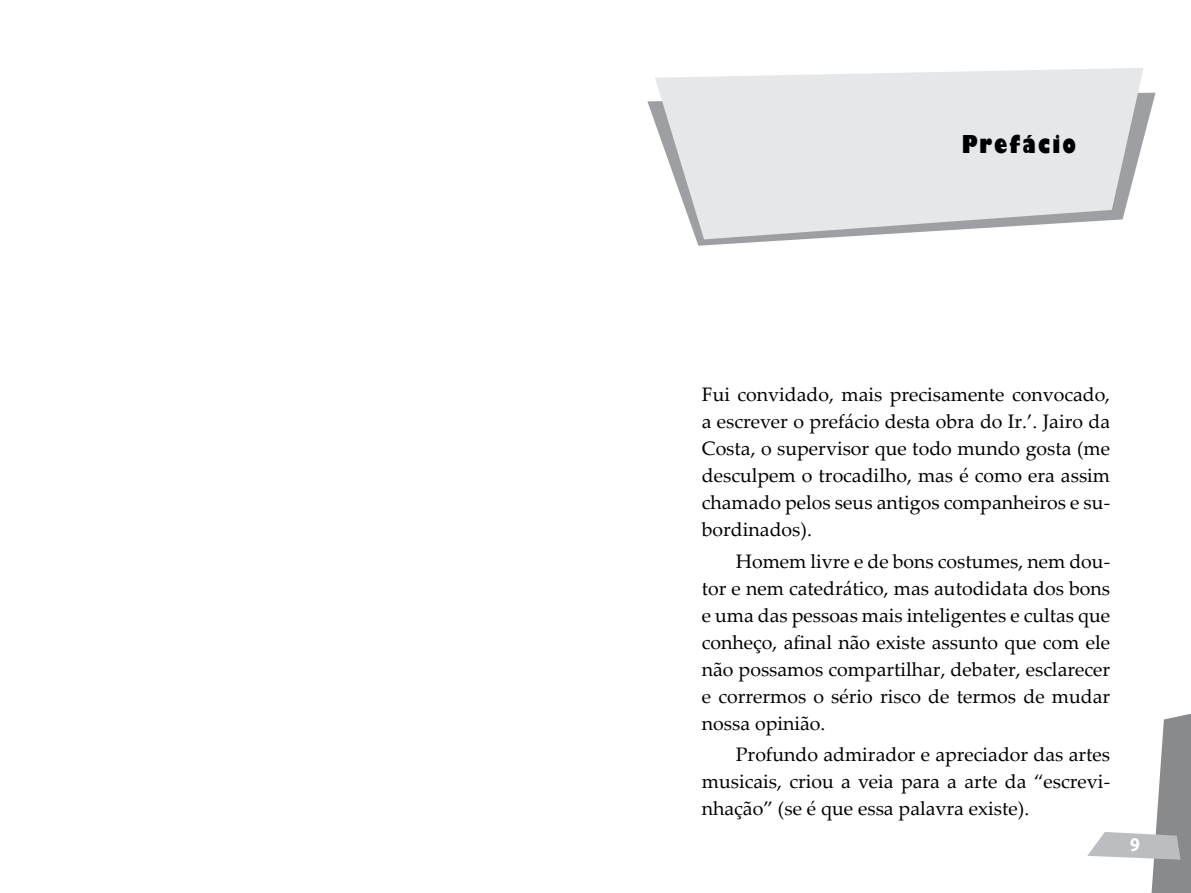
<style>
.page{position:relative;width:1191px;height:893px;background:#fff}
.page>*{position:absolute;margin:0;border:0;box-sizing:border-box;transform-origin:0 0}
.t1{font:800 condensed 24px "Gill Sans";letter-spacing:.075em;color:#000;scale:1.16 1}
.t2{font:19.5px/27px "Palatino Linotype";color:#000;text-align:justify}
.t3{font:700 19.5px "Myriad Pro";color:#fff;scale:.9 1}
</style>
<div class="page">
<svg style="left:647px;top:93px;width:508px;height:153px"></svg>
<svg style="left:655px;top:68px;width:488px;height:171px;background:#e3e4e5"></svg>
<svg style="left:1087px;top:714px;width:104px;height:179px"></svg>
<p class="t1" style="left:961px;top:129px;width:100px">Prefácio</p>
<p class="t2" style="left:702px;top:380px;width:410px">Fui convidado, mais precisamente convocado, a escrever o prefácio desta obra do Ir.’. Jairo da Costa, o supervisor que todo mundo gosta (me desculpem o trocadilho, mas é como era assim chamado pelos seus antigos companheiros e su&shy;bordinados).</p>
<p class="t2" style="left:702px;top:547px;width:410px;text-indent:34px">Homem livre e de bons costumes, nem dou&shy;tor e nem catedrático, mas autodidata dos bons e uma das pessoas mais inteligentes e cultas que conheço, afinal não existe assunto que com ele não possamos compartilhar, debater, esclarecer e corrermos o sério risco de termos de mudar nossa opinião.</p>
<p class="t2" style="left:702px;top:740px;width:410px;text-indent:34px">Profundo admirador e apreciador das artes musicais, criou a veia para a arte da “escrevi&shy;nhação” (se é que essa palavra existe).</p>
<p class="t3" style="left:1130px;top:832px;width:12px">9</p>
</div>
